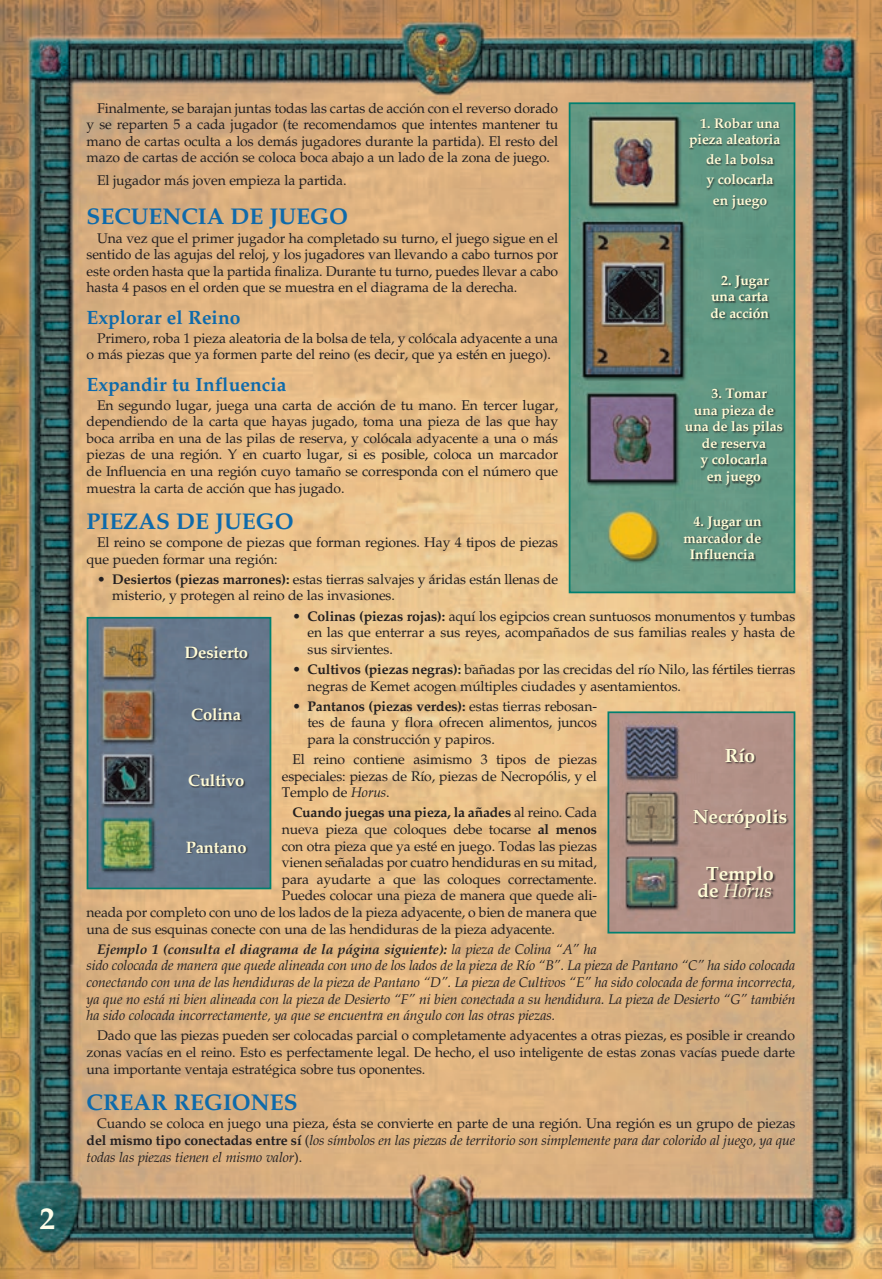
<style>
.page{position:relative;width:882px;height:1279px;background:#fff}
.page>*{position:absolute;margin:0;border:0;box-sizing:border-box;transform-origin:0 0}
.t1{font:700 31.5px "Palatino LT Std";color:#fffde9}
.t2{font:700 22.75px "Palatino LT Std";color:#0e6aab}
.t3{font:700 19.25px "Palatino LT Std";color:#0e6aab}
.t4{font:700 19.25px/16.6px "Palatino LT Std";letter-spacing:-.01em;color:#fffbd6;text-align:center}
.t5{font:700 16.62px "Palatino LT Std";letter-spacing:-.01em;color:#fffbd6}
.t6{font:14px/16.6px "Palatino LT Std";letter-spacing:-.01em;color:#231f20;text-align:justify}
.t7{font:italic 14px/16.6px "Palatino LT Std";letter-spacing:-.01em;color:#231f20}
.t8{font:700 14px/16.6px "Palatino LT Std";letter-spacing:-.01em;color:#fffbd6;text-align:right}
.t9{font:700 14px "Palatino LT Std";letter-spacing:-.015em;color:#231f20}
.s1{font-weight:700}
.s2{font-style:italic}
.s3{font-weight:400}
.s4{font-style:normal}
.s5{font-weight:700;font-style:normal}
.s6{font-weight:400;font-style:italic}
</style>
<div class="page">
<img style="left:0;top:1px;width:882px;height:1278px">
<img style="left:572px;top:105px;width:220px;height:485px">
<div style="left:569px;top:102px;width:226px;height:491px;border:2px solid #008070"></div>
<img style="left:90px;top:620px;width:178px;height:266px">
<div style="left:87px;top:617px;width:184px;height:272px;border:2px solid #008070"></div>
<img style="left:611px;top:714px;width:181px;height:216px">
<div style="left:608px;top:711px;width:187px;height:222px;border:2px solid #008070"></div>
<div style="left:689px;top:118px;width:146px;height:113px;background:#231f20;opacity:.75"></div>
<div style="left:711px;top:275px;width:123px;height:159px;background:#231f20;opacity:.75"></div>
<div style="left:685px;top:388px;width:151px;height:118px;background:#231f20;opacity:.75"></div>
<div style="left:683px;top:516px;width:131px;height:98px;background:#231f20;opacity:.75"></div>
<div style="left:185px;top:646px;width:119px;height:58px;background:#231f20;opacity:.75"></div>
<div style="left:192px;top:708px;width:118px;height:58px;background:#231f20;opacity:.75"></div>
<div style="left:189px;top:774px;width:118px;height:58px;background:#231f20;opacity:.75"></div>
<div style="left:186px;top:841px;width:119px;height:57px;background:#231f20;opacity:.75"></div>
<div style="left:725px;top:748px;width:119px;height:57px;background:#231f20;opacity:.75"></div>
<div style="left:693px;top:808px;width:159px;height:58px;background:#231f20;opacity:.75"></div>
<div style="left:698px;top:866px;width:126px;height:58px;background:#231f20;opacity:.75"></div>
<h1 class="t1" style="left:39px;top:1200px;width:17px">2</h1>
<p class="t6" style="left:87px;top:100px;width:473px;text-indent:10px">Finalmente, se barajan juntas todas las cartas de acción con el reverso dorado y se reparten 5 a cada jugador (te recomendamos que intentes mantener tu mano de cartas oculta a los demás jugadores durante la partida). El resto del mazo de cartas de acción se coloca boca abajo a un lado de la zona de juego.</p>
<p class="t6" style="left:97px;top:172px;width:251px">El jugador más joven empieza la partida.</p>
<h2 class="t2" style="left:87px;top:203px;width:263px">SECUENCIA DE JUEGO</h2>
<p class="t6" style="left:87px;top:230px;width:473px;text-indent:10px">Una vez que el primer jugador ha completado su turno, el juego sigue en el sentido de las agujas del reloj, y los jugadores van llevando a cabo turnos por este orden hasta que la partida finaliza. Durante tu turno, puedes llevar a cabo hasta 4 pasos en el orden que se muestra en el diagrama de la derecha.</p>
<h3 class="t3" style="left:87px;top:307px;width:155px">Explorar el Reino</h3>
<p class="t6" style="left:87px;top:330px;width:473px;text-indent:10px">Primero, roba 1 pieza aleatoria de la bolsa de tela, y colócala adyacente a una o más piezas que ya formen parte del reino (es decir, que ya estén en juego).</p>
<h3 class="t3" style="left:87px;top:373px;width:201px">Expandir tu Influencia</h3>
<p class="t6" style="left:87px;top:397px;width:473px;text-indent:10px">En segundo lugar, juega una carta de acción de tu mano. En tercer lugar, dependiendo de la carta que hayas jugado, toma una pieza de las que hay boca arriba en una de las pilas de reserva, y colócala adyacente a una o más piezas de una región. Y en cuarto lugar, si es posible, coloca un marcador de Influencia en una región cuyo tamaño se corresponda con el número que muestra la carta de acción que has jugado.</p>
<h2 class="t2" style="left:87px;top:508px;width:209px">PIEZAS DE JUEGO</h2>
<p class="t6" style="left:87px;top:534px;width:473px;text-indent:10px">El reino se compone de piezas que forman regiones. Hay 4 tipos de piezas que pueden formar una región:</p>
<p class="t6" style="left:112px;top:571px;width:447px;text-indent:-15px"><span class="s1">• Desiertos (piezas marrones):</span> estas tierras salvajes y áridas están llenas de misterio, y protegen al reino de las invasiones.</p>
<p class="t6" style="left:308px;top:608px;width:489px;text-indent:-15px"><span class="s1">• Colinas (piezas rojas):</span> aquí los egipcios crean suntuosos monumentos y tumbas en las que enterrar a sus reyes, acompañados de sus familias reales y hasta de sus sirvientes.</p>
<p class="t6" style="left:308px;top:661px;width:489px;text-indent:-15px"><span class="s1">• Cultivos (piezas negras):</span> bañadas por las crecidas del río Nilo, las fértiles tierras negras de Kemet acogen múltiples ciudades y asentamientos.</p>
<p class="t6" style="left:308px;top:698px;width:291px;text-indent:-15px"><span class="s1">• Pantanos (piezas verdes):</span> estas tierras rebosan&shy;tes de fauna y flora ofrecen alimentos, juncos para la construcción y papiros.</p>
<p class="t6" style="left:282px;top:751px;width:317px;text-indent:10px">El reino contiene asimismo 3 tipos de piezas especiales: piezas de Río, piezas de Necropólis, y el Templo de <span class="s2">Horus</span>.</p>
<p class="t9" style="left:292px;top:804px;width:306px">Cuando juegas una pieza, la añades <span class="s3">al reino. Cada</span></p>
<p class="t6" style="left:282px;top:821px;width:317px">nueva pieza que coloques debe tocarse <span class="s1">al menos</span></p>
<p class="t6" style="left:282px;top:838px;width:317px">con otra pieza que ya esté en juego. Todas las piezas</p>
<p class="t6" style="left:282px;top:854px;width:317px">vienen señaladas por cuatro hendiduras en su mitad,</p>
<p class="t6" style="left:282px;top:871px;width:317px">para ayudarte a que las coloques correctamente.</p>
<p class="t6" style="left:282px;top:888px;width:317px">Puedes colocar una pieza de manera que quede ali-</p>
<p class="t6" style="left:87px;top:904px;width:512px">neada por completo con uno de los lados de la pieza adyacente, o bien de manera que</p>
<p class="t6" style="left:87px;top:921px;width:470px">una de sus esquinas conecte con una de las hendiduras de la pieza adyacente.</p>
<p class="t7" style="left:87px;top:941px;width:710px;text-indent:10px"><span class="s1">Ejemplo 1 (consulta el diagrama de la página siguiente):</span> la pieza de Colina “A” ha<br>sido colocada de manera que quede alineada con uno de los lados de la pieza de Río “B”. La pieza de Pantano “C” ha sido colocada conectando con una de las hendiduras de la pieza de Pantano “D”. La pieza de Cultivos “E” ha sido colocada de forma incorrecta, ya que no está ni bien alineada con la pieza de Desierto “F” ni bien conectada a su hendidura. La pieza de Desierto “G” también ha sido colocada incorrectamente, ya que se encuentra en ángulo con las otras piezas.</p>
<p class="t6" style="left:87px;top:1028px;width:710px;text-indent:10px">Dado que las piezas pueden ser colocadas parcial o completamente adyacentes a otras piezas, es posible ir creando zonas vacías en el reino. Esto es perfectamente legal. De hecho, el uso inteligente de estas zonas vacías puede darte una importante ventaja estratégica sobre tus oponentes.</p>
<h2 class="t2" style="left:87px;top:1089px;width:212px">CREAR REGIONES</h2>
<p class="t7" style="left:87px;top:1115px;width:710px;text-align:justify;text-indent:10px"><span class="s4">Cuando se coloca en juego una pieza, ésta se convierte en parte de una región. Una región es un grupo de piezas </span><span class="s5">del mismo tipo conectadas entre sí</span> <span class="s4">(</span>los símbolos en las piezas de territorio son simplemente para dar colorido al juego, ya que todas las piezas tienen el mismo valor<span class="s4">).</span></p>
<p class="t8" style="left:689px;top:115px;width:93px">1. Robar una pieza aleatoria</p>
<p class="t8" style="left:706px;top:150px;width:69px;line-height:20.1px;text-align:center">de la bolsa y colocarla en juego</p>
<p class="t8" style="left:710px;top:272px;width:60px;text-align:justify;text-indent:11px">2. Jugar una carta de acción</p>
<p class="t8" style="left:712px;top:385px;width:57px">3. Tomar</p>
<p class="t8" style="left:694px;top:402px;width:82px">una pieza de</p>
<p class="t8" style="left:685px;top:418px;width:100px">una de las pilas</p>
<p class="t8" style="left:702px;top:435px;width:66px">de reserva</p>
<p class="t8" style="left:700px;top:452px;width:69px">y colocarla</p>
<p class="t8" style="left:707px;top:468px;width:56px">en juego</p>
<p class="t8" style="left:694px;top:513px;width:70px">4. Jugar un</p>
<p class="t8" style="left:683px;top:530px;width:79px">marcador de</p>
<p class="t8" style="left:690px;top:546px;width:66px">Influencia</p>
<p class="t5" style="left:185px;top:642px;width:65px">Desierto</p>
<p class="t5" style="left:191px;top:704px;width:51px">Colina</p>
<h3 class="t4" style="left:725px;top:747px;width:32px">Río</h3>
<p class="t5" style="left:188px;top:771px;width:58px">Cultivo</p>
<h3 class="t4" style="left:693px;top:808px;width:96px">Necrópolis</h3>
<h3 class="t4" style="left:698px;top:866px;width:78px">Templo de <span class="s6">Horus</span></h3>
<p class="t5" style="left:186px;top:837px;width:62px">Pantano</p>
</div>
